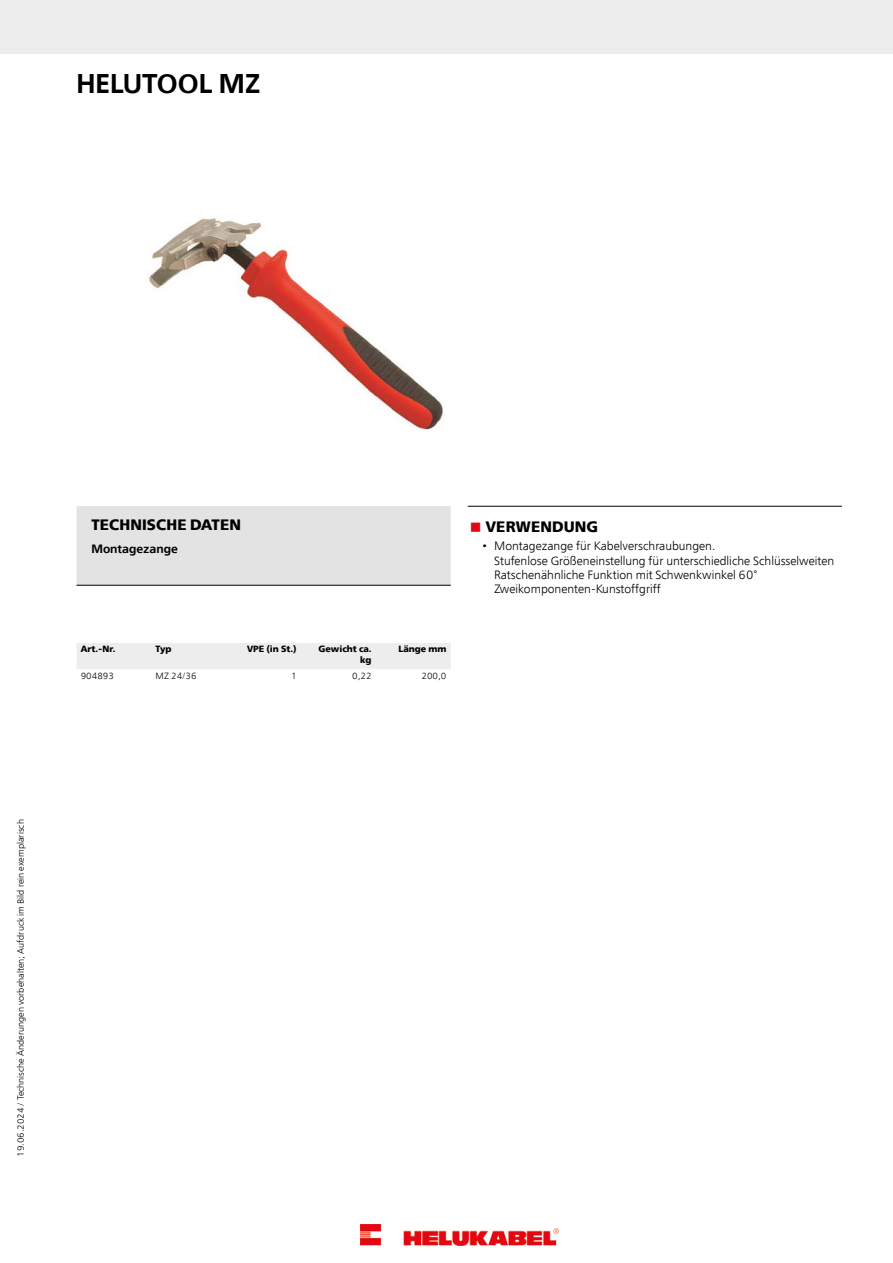
<style>
.page{position:relative;width:893px;height:1263px;background:#fff}
.page>*{position:absolute;margin:0;border:0;box-sizing:border-box;transform-origin:0 0}
.t1{font:600 27px "Free Set";color:#000}
.t2{font:700 15px "Free Set";letter-spacing:.01em;color:#000}
.t3{font:300 12px/14.4px "Free Set";color:#000}
.t4{font:600 12px "Free Set";color:#000}
.t5{font:300 9px "Free Set";color:#000}
.t6{font:700 9px/10.8px "Free Set";color:#000;text-align:right}
.s1{color:#e30613}
</style>
<div class="page">
<div style="left:77px;top:506px;width:374px;height:79px;background:#e3e3e3"></div>
<hr style="left:77px;top:585px;width:374px;height:1px;background:#000">
<hr style="left:468px;top:506px;width:374px;height:1px;background:#000">
<div style="left:77px;top:643px;width:374px;height:26px;background:#ededed"></div>
<div style="left:0;top:0;width:893px;height:53px;background:#ededed"></div>
<img style="left:146px;top:217px;width:298px;height:213px">
<img style="left:360px;top:1225px;width:198px;height:21px">
<h1 class="t1" style="left:77px;top:66px;width:186px">HELUTOOL MZ</h1>
<p class="t2" style="left:91px;top:515px;width:151px">TECHNISCHE DATEN</p>
<p class="t4" style="left:91px;top:541px;width:88px">Montagezange</p>
<p class="t6" style="left:81px;top:643px;width:36px">Art.-Nr.</p>
<p class="t6" style="left:156px;top:643px;width:18px">Typ</p>
<p class="t6" style="left:247px;top:643px;width:51px">VPE (in St.)</p>
<p class="t6" style="left:319px;top:643px;width:55px">Gewicht ca. kg</p>
<p class="t6" style="left:399px;top:643px;width:49px">Länge mm</p>
<p class="t5" style="left:81px;top:670px;width:35px">904893</p>
<p class="t5" style="left:156px;top:670px;width:43px">MZ 24/36</p>
<p class="t5" style="left:291px;top:670px;width:7px">1</p>
<p class="t5" style="left:352px;top:670px;width:21px">0,22</p>
<p class="t5" style="left:422px;top:670px;width:26px">200,0</p>
<p class="t2" style="left:470px;top:517px;width:130px"><span class="s1">■</span> VERWENDUNG</p>
<p class="t3" style="left:494px;top:539px;width:342px;text-indent:-11px">• Montagezange für Kabelverschraubungen.<br>Stufenlose Größeneinstellung für unterschiedliche Schlüsselweiten Ratschenähnliche Funktion mit Schwenkwinkel 60° Zweikomponenten-Kunstoffgriff</p>
<p class="t5" style="left:15px;top:1157px;width:339px;rotate:-90deg">19.06.2024 / Technische Änderungen vorbehalten; Aufdruck im Bild rein exemplarisch</p>
</div>
